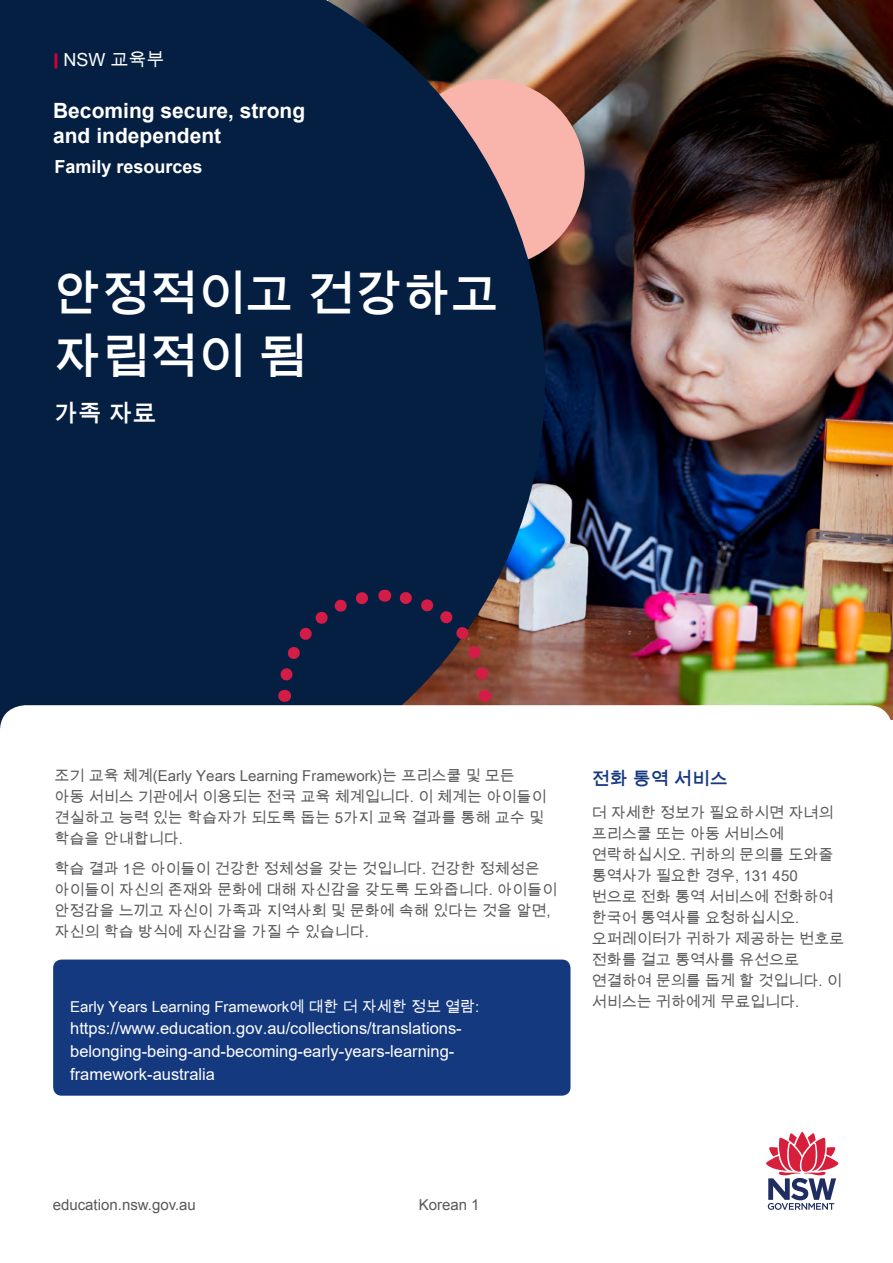
<style>
.page{position:relative;width:893px;height:1263px;background:#fff}
.page>*{position:absolute;margin:0;border:0;box-sizing:border-box;transform-origin:0 0}
.t1{font:700 48px/63px "Arial Unicode MS";color:#fff}
.H2_white{font:700 24px "Arial Unicode MS";color:#fff}
.t2{font:700 21px/25.2px "Arial";color:#fff}
.t3{font:700 18px "Arial";color:#fff}
.t4{font:700 18px "Arial Unicode MS";color:#15397f}
.t5{font:18px "Arial Unicode MS";color:#fff}
.Bodytxt_1_white{font:16.5px/23.1px "Arial";color:#fff}
.Bodytxt_1{font:15px/21px "Arial Unicode MS";color:#58595b}
.Bodytxt_1_white-2{font:15px "Arial Unicode MS";color:#fff}
.t6{font:15px "Arial";color:#58595b}
</style>
<div class="page">
<svg style="left:766px;top:1131px;width:73px;height:79px"></svg>
<img style="left:545px;top:0;width:348px;height:719px">
<div style="left:397px;top:79px;width:188px;height:188px;background:#f9b5ac;border-radius:50%"></div>
<svg style="left:0;top:0;width:545px;height:725px;background:#122746"></svg>
<svg style="left:272px;top:583px;width:225px;height:122px;background:#27253f"></svg>
<div style="left:0;top:705px;width:893px;height:392px;background:#fff;border-radius:26px"></div>
<svg style="left:53px;top:55px;width:4px;height:12px"></svg>
<div style="left:53px;top:959px;width:517px;height:137px;background:#15397f;border-radius:9px"></div>
<p class="t5" style="left:64px;top:47px;width:102px">NSW 교육부</p>
<h3 class="t2" style="left:53px;top:99px;width:254px">Becoming secure, strong and independent</h3>
<p class="t3" style="left:54px;top:154px;width:150px">Family resources</p>
<h1 class="t1" style="left:53px;top:264px;width:447px">안정적이고 건강하고 자립적이 됨</h1>
<h2 class="H2_white" style="left:54px;top:396px;width:104px">가족 자료</h2>
<p class="Bodytxt_1" style="left:55px;top:765px;width:493px">조기 교육 체계(Early Years Learning Framework)는 프리스쿨 및 모든 아동 서비스 기관에서 이용되는 전국 교육 체계입니다. 이 체계는 아이들이 견실하고 능력 있는 학습자가 되도록 돕는 5가지 교육 결과를 통해 교수 및 학습을 안내합니다.</p>
<p class="Bodytxt_1" style="left:55px;top:857px;width:504px">학습 결과 1은 아이들이 건강한 정체성을 갖는 것입니다. 건강한 정체성은 아이들이 자신의 존재와 문화에 대해 자신감을 갖도록 도와줍니다. 아이들이 안정감을 느끼고 자신이 가족과 지역사회 및 문화에 속해 있다는 것을 알면, 자신의 학습 방식에 자신감을 가질 수 있습니다.</p>
<p class="Bodytxt_1_white-2" style="left:70px;top:996px;width:411px">Early Years Learning Framework에 대한 더 자세한 정보 열람:</p>
<p class="Bodytxt_1_white" style="left:70px;top:1016px;width:393px">https://www.education.gov.au/collections/translations&shy;belonging-being-and-becoming-early-years-learning&shy;framework-australia</p>
<h3 class="t4" style="left:592px;top:765px;width:138px">전화 통역 서비스</h3>
<p class="Bodytxt_1" style="left:592px;top:802px;width:254px">더 자세한 정보가 필요하시면 자녀의 프리스쿨 또는 아동 서비스에 연락하십시오. 귀하의 문의를 도와줄 통역사가 필요한 경우, 131 450 번으로 전화 통역 서비스에 전화하여 한국어 통역사를 요청하십시오. 오퍼레이터가 귀하가 제공하는 번호로 전화를 걸고 통역사를 유선으로 연결하여 문의를 돕게 할 것입니다. 이 서비스는 귀하에게 무료입니다.</p>
<p class="t6" style="left:53px;top:1195px;width:145px">education.nsw.gov.au</p>
<p class="t6" style="left:419px;top:1194px;width:62px">Korean 1</p>
</div>
